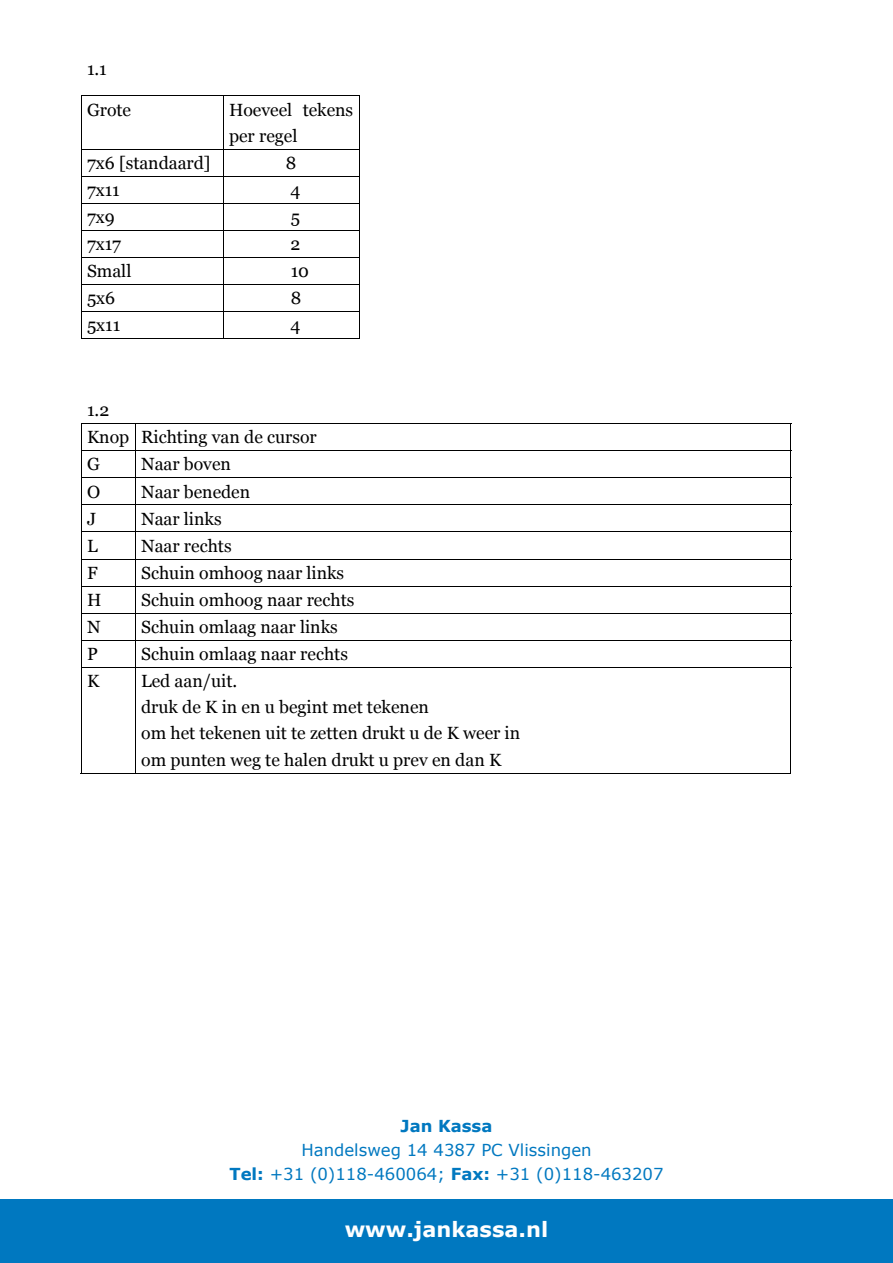
<style>
.page{position:relative;width:893px;height:1263px;background:#fff}
.page>*{position:absolute;margin:0;border:0;box-sizing:border-box;transform-origin:0 0}
.t1{font:700 21px "Verdana";color:#fff}
.t2{font:17.7px/26.2px "Georgia";color:#000}
.t3{font:16.5px/24px "Verdana";color:#0078c0;text-align:center}
.t4{font:700 16.5px "Verdana";color:#0078c0}
.s1{font-weight:700}
</style>
<div class="page">
<div style="left:0;top:1199px;width:893px;height:64px;background:#0078c0"></div>
<hr style="left:81px;top:96px;width:279px;height:1px;background:#000">
<hr style="left:81px;top:96px;width:1px;height:53px;background:#000">
<hr style="left:223px;top:96px;width:1px;height:53px;background:#000">
<hr style="left:359px;top:96px;width:1px;height:53px;background:#000">
<hr style="left:81px;top:149px;width:279px;height:1px;background:#000">
<hr style="left:81px;top:176px;width:279px;height:1px;background:#000">
<hr style="left:81px;top:203px;width:279px;height:1px;background:#000">
<hr style="left:81px;top:230px;width:279px;height:1px;background:#000">
<hr style="left:81px;top:257px;width:279px;height:1px;background:#000">
<hr style="left:81px;top:284px;width:279px;height:1px;background:#000">
<hr style="left:81px;top:311px;width:279px;height:1px;background:#000">
<svg style="left:81px;top:150px;width:1px;height:188px"></svg>
<hr style="left:81px;top:338px;width:142px;height:1px;background:#000">
<svg style="left:223px;top:150px;width:1px;height:189px"></svg>
<hr style="left:224px;top:338px;width:135px;height:1px;background:#000">
<svg style="left:359px;top:150px;width:1px;height:189px"></svg>
<hr style="left:81px;top:423px;width:710px;height:1px;background:#000">
<hr style="left:81px;top:450px;width:710px;height:1px;background:#000">
<hr style="left:81px;top:477px;width:710px;height:1px;background:#000">
<hr style="left:81px;top:504px;width:710px;height:1px;background:#000">
<hr style="left:81px;top:531px;width:710px;height:1px;background:#000">
<hr style="left:81px;top:559px;width:710px;height:1px;background:#000">
<hr style="left:81px;top:586px;width:710px;height:1px;background:#000">
<hr style="left:81px;top:613px;width:710px;height:1px;background:#000">
<hr style="left:81px;top:640px;width:710px;height:1px;background:#000">
<svg style="left:81px;top:424px;width:1px;height:243px"></svg>
<svg style="left:135px;top:424px;width:1px;height:243px"></svg>
<svg style="left:790px;top:424px;width:1px;height:243px"></svg>
<hr style="left:81px;top:667px;width:710px;height:1px;background:#000">
<hr style="left:81px;top:668px;width:1px;height:105px;background:#000">
<hr style="left:81px;top:773px;width:54px;height:1px;background:#000">
<hr style="left:135px;top:668px;width:1px;height:105px;background:#000">
<hr style="left:136px;top:773px;width:654px;height:1px;background:#000">
<hr style="left:790px;top:668px;width:1px;height:105px;background:#000">
<p class="t2" style="left:87px;top:56px;width:21px">1.1</p>
<p class="t2" style="left:87px;top:96px;width:46px">Grote</p>
<p class="t2" style="left:229px;top:96px;width:126px">Hoeveel tekens per regel</p>
<p class="t2" style="left:87px;top:150px;width:125px">7x6 [standaard]</p>
<p class="t2" style="left:286px;top:150px;width:12px">8</p>
<p class="t2" style="left:87px;top:177px;width:34px">7x11</p>
<p class="t2" style="left:291px;top:177px;width:11px">4</p>
<p class="t2" style="left:87px;top:204px;width:29px">7x9</p>
<p class="t2" style="left:291px;top:204px;width:11px">5</p>
<p class="t2" style="left:87px;top:231px;width:36px">7x17</p>
<p class="t2" style="left:291px;top:231px;width:11px">2</p>
<p class="t2" style="left:87px;top:258px;width:46px">Small</p>
<p class="t2" style="left:291px;top:258px;width:20px">10</p>
<p class="t2" style="left:87px;top:285px;width:30px">5x6</p>
<p class="t2" style="left:291px;top:285px;width:12px">8</p>
<p class="t2" style="left:87px;top:312px;width:35px">5x11</p>
<p class="t2" style="left:291px;top:312px;width:11px">4</p>
<p class="t2" style="left:87px;top:397px;width:231px;line-height:27px">1.2<br>Knop Richting van de cursor<br>G</p>
<p class="t2" style="left:141px;top:451px;width:91px">Naar boven</p>
<p class="t2" style="left:87px;top:478px;width:15px">O</p>
<p class="t2" style="left:141px;top:478px;width:111px">Naar beneden</p>
<p class="t2" style="left:87px;top:505px;width:11px">J</p>
<p class="t2" style="left:141px;top:505px;width:82px">Naar links</p>
<p class="t2" style="left:87px;top:532px;width:12px">L</p>
<p class="t2" style="left:141px;top:532px;width:92px">Naar rechts</p>
<p class="t2" style="left:87px;top:559px;width:12px">F</p>
<p class="t2" style="left:141px;top:559px;width:205px">Schuin omhoog naar links</p>
<p class="t2" style="left:87px;top:586px;width:16px">H</p>
<p class="t2" style="left:141px;top:586px;width:215px">Schuin omhoog naar rechts</p>
<p class="t2" style="left:87px;top:613px;width:15px">N</p>
<p class="t2" style="left:141px;top:613px;width:198px">Schuin omlaag naar links</p>
<p class="t2" style="left:87px;top:641px;width:12px">P</p>
<p class="t2" style="left:141px;top:641px;width:208px">Schuin omlaag naar rechts</p>
<p class="t2" style="left:87px;top:668px;width:14px">K</p>
<p class="t2" style="left:141px;top:668px;width:381px">Led aan/uit.<br>druk de K in en u begint met tekenen<br>om het tekenen uit te zetten drukt u de K weer in om punten weg te halen drukt u prev en dan K</p>
<p class="t4" style="left:400px;top:1115px;width:93px">Jan Kassa</p>
<p class="t3" style="left:229px;top:1137px;width:436px">Handelsweg 14 4387 PC Vlissingen<br><span class="s1">Tel:</span> +31 (0)118-460064; <span class="s1">Fax:</span> +31 (0)118-463207</p>
<p class="t1" style="left:345px;top:1216px;width:205px">www.jankassa.nl</p>
</div>
